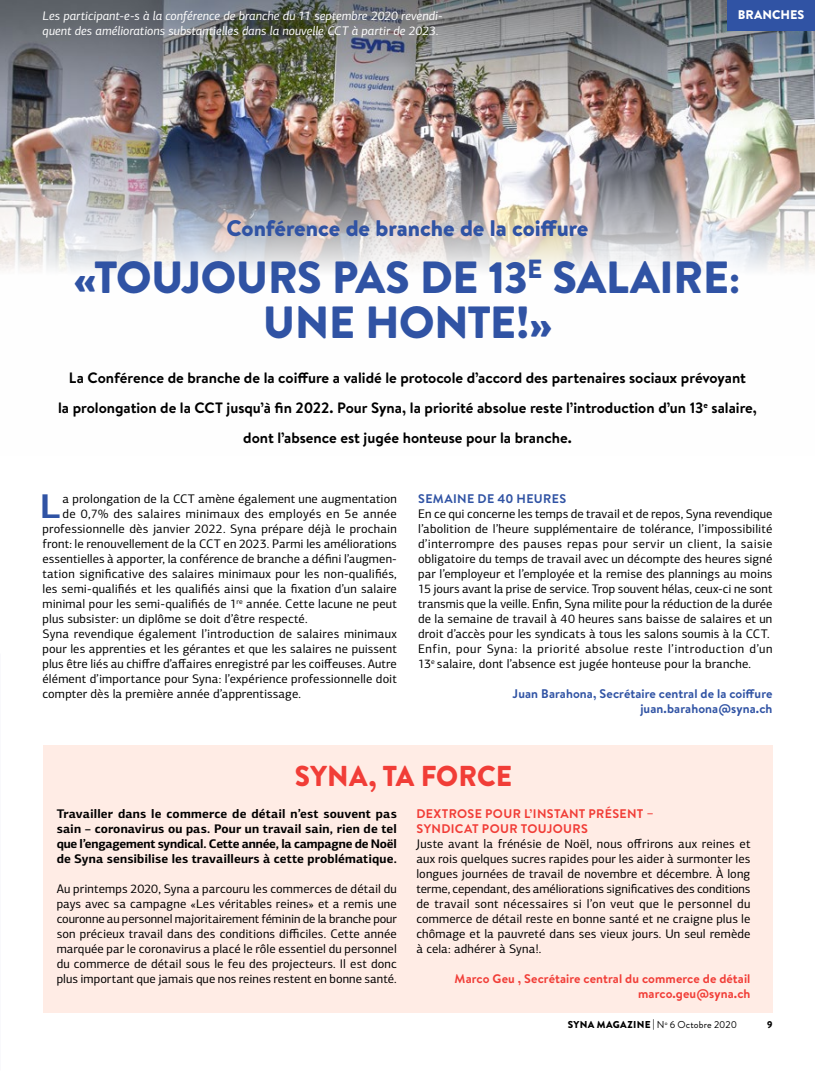
<style>
.page{position:relative;width:815px;height:1071px;background:#fff}
.page>*{position:absolute;margin:0;border:0;box-sizing:border-box;transform-origin:0 0}
.t1{font:900 45px/45px "Brandon Grotesque";letter-spacing:-.015em;color:#3053a4;text-align:center}
.t2{font:700 34.38px "PF Centro Sans Pro";color:#3053a4}
.t3{font:900 28.75px "Brandon Grotesque";color:#f13d37}
.t4{font:900 22.5px "Brandon Text";letter-spacing:-.005em;color:#3053a4}
.t5{font:700 15px/30px "Brandon Text";color:#000;text-align:center}
.t6{font:12.5px/15px "PF Centro Sans Pro";letter-spacing:.01em;color:#000;text-align:justify}
.t7{font:700 12.5px/15px "PF Centro Sans Pro";letter-spacing:.01em;color:#000;text-align:justify}
.t8{font:italic 12.5px/15px "PF Centro Sans Pro";color:#fff}
.t9{font:700 12.5px/15px "Brandon Text";letter-spacing:.01em;color:#f13d37}
.t10{font:700 12.5px/15px "Brandon Text";letter-spacing:.005em;color:#3053a4;text-align:right}
.t11{font:12.5px "PF Centro Sans Pro";letter-spacing:.03em;color:#000}
.t12{font:700 12.5px "Brandon Text";letter-spacing:.025em;color:#3053a4}
.t13{font:900 12.5px "Brandon Grotesque";color:#fff}
.t14{font:900 10px "Brandon Grotesque";letter-spacing:.03em;color:#000}
.s1{font-weight:400}
</style>
<div class="page">
<img style="left:0;top:0;width:815px;height:271px">
<div style="left:43px;top:745px;width:729px;height:268px;background:#ffece5"></div>
<div style="left:727px;top:0;width:88px;height:30px;background:#3053a4"></div>
<p class="t8" style="left:43px;top:8px;width:401px">Les participant-e-s à la conférence de branche du 11 septembre 2020 revendi&shy;quent des améliorations substantielles dans la nouvelle CCT à partir de 2023.</p>
<p class="t13" style="left:738px;top:6px;width:68px">BRANCHES</p>
<h3 class="t4" style="left:227px;top:212px;width:363px">Conférence de branche de la coiffure</h3>
<h1 class="t1" style="left:74px;top:255px;width:668px">«TOUJOURS PAS DE 13<sup>E</sup> SALAIRE:<br>UNE HONTE!»</h1>
<p class="t5" style="left:58px;top:362px;width:700px">La Conférence de branche de la coiffure a validé le protocole d’accord des partenaires sociaux prévoyant<br>la prolongation de la CCT jusqu’à fin 2022. Pour Syna, la priorité absolue reste l’introduction d’un 13<sup>e</sup> salaire, dont l’absence est jugée honteuse pour la branche.</p>
<h2 class="t2" style="left:40px;top:484px;width:21px">L</h2>
<p class="t6" style="left:62px;top:491px;width:336px">a prolongation de la CCT amène également une augmentation</p>
<p class="t11" style="left:62px;top:506px;width:336px">de 0,7% des salaires minimaux des employés en 5e année</p>
<p class="t6" style="left:43px;top:521px;width:356px">professionnelle dès janvier 2022. Syna prépare déjà le prochain</p>
<p class="t6" style="left:43px;top:536px;width:356px">front: le renouvellement de la CCT en 2023. Parmi les améliorations</p>
<p class="t6" style="left:43px;top:551px;width:356px">essentielles à apporter, la conférence de branche a défini l’augmen-</p>
<p class="t6" style="left:43px;top:566px;width:356px">tation significative des salaires minimaux pour les non-qualifiés,</p>
<p class="t6" style="left:43px;top:581px;width:356px">les semi-qualifiés et les qualifiés ainsi que la fixation d’un salaire</p>
<p class="t6" style="left:43px;top:596px;width:356px">minimal pour les semi-qualifiés de 1<sup>re</sup> année. Cette lacune ne peut</p>
<p class="t6" style="left:43px;top:611px;width:267px">plus subsister: un diplôme se doit d’être respecté.</p>
<p class="t6" style="left:43px;top:626px;width:356px">Syna revendique également l’introduction de salaires minimaux</p>
<p class="t6" style="left:43px;top:641px;width:356px">pour les apprenties et les gérantes et que les salaires ne puissent</p>
<p class="t6" style="left:43px;top:656px;width:356px">plus être liés au chiffre d’affaires enregistré par les coiffeuses. Autre</p>
<p class="t6" style="left:43px;top:671px;width:356px">élément d’importance pour Syna: l’expérience professionnelle doit</p>
<p class="t6" style="left:43px;top:686px;width:260px">compter dès la première année d’apprentissage.</p>
<p class="t12" style="left:418px;top:490px;width:149px">SEMAINE DE 40 HEURES</p>
<p class="t6" style="left:418px;top:506px;width:356px;text-align:left">En ce qui concerne les temps de travail et de repos, Syna revendique l’abolition de l’heure supplémentaire de tolérance, l’impossibilité d’interrompre des pauses repas pour servir un client, la saisie obligatoire du temps de travail avec un décompte des heures signé par l’employeur et l’employée et la remise des plannings au moins 15 jours avant la prise de service. Trop souvent hélas, ceux-ci ne sont transmis que la veille. Enfin, Syna milite pour la réduction de la durée de la semaine de travail à 40 heures sans baisse de salaires et un droit d’accès pour les syndicats à tous les salons soumis à la CCT.<br>Enfin, pour Syna: la priorité absolue reste l’introduction d’un 13<sup>e</sup> salaire, dont l’absence est jugée honteuse pour la branche.</p>
<p class="t10" style="left:513px;top:685px;width:261px">Juan Barahona, Secrétaire central de la coiffure juan.barahona@syna.ch</p>
<h3 class="t3" style="left:295px;top:755px;width:219px">SYNA, TA FORCE</h3>
<p class="t7" style="left:57px;top:806px;width:342px">Travailler dans le commerce de détail n’est souvent pas sain – coronavirus ou pas. Pour un travail sain, rien de tel que l’engagement syndical. Cette année, la campagne de Noël de Syna sensibilise les travailleurs à cette problématique.</p>
<p class="t6" style="left:57px;top:881px;width:342px">Au printemps 2020, Syna a parcouru les commerces de détail du pays avec sa campagne «Les véritables reines» et a remis une couronne au personnel majoritairement féminin de la branche pour son précieux travail dans des conditions difficiles. Cette année marquée par le coronavirus a placé le rôle essentiel du personnel du commerce de détail sous le feu des projecteurs. Il est donc plus important que jamais que nos reines restent en bonne santé.</p>
<p class="t9" style="left:416px;top:805px;width:239px">DEXTROSE POUR L’INSTANT PRÉSENT –<br>SYNDICAT POUR TOUJOURS</p>
<p class="t6" style="left:416px;top:836px;width:336px">Juste avant la frénésie de Noël, nous offrirons aux reines et aux rois quelques sucres rapides pour les aider à surmonter les longues journées de travail de novembre et décembre. À long terme, cependant, des améliorations significatives des conditions de travail sont nécessaires si l’on veut que le personnel du commerce de détail reste en bonne santé et ne craigne plus le chômage et la pauvreté dans ses vieux jours. Un seul remède à cela: adhérer à Syna!.</p>
<p class="t9" style="left:455px;top:970px;width:297px;text-align:right">Marco Geu , Secrétaire central du commerce de détail marco.geu@syna.ch</p>
<p class="t14" style="left:568px;top:1017px;width:171px">SYNA MAGAZINE | <span class="s1">N</span><sup>o</sup> <span class="s1">6 Octobre 2020</span></p>
<p class="t14" style="left:767px;top:1017px;width:7px">9</p>
</div>
